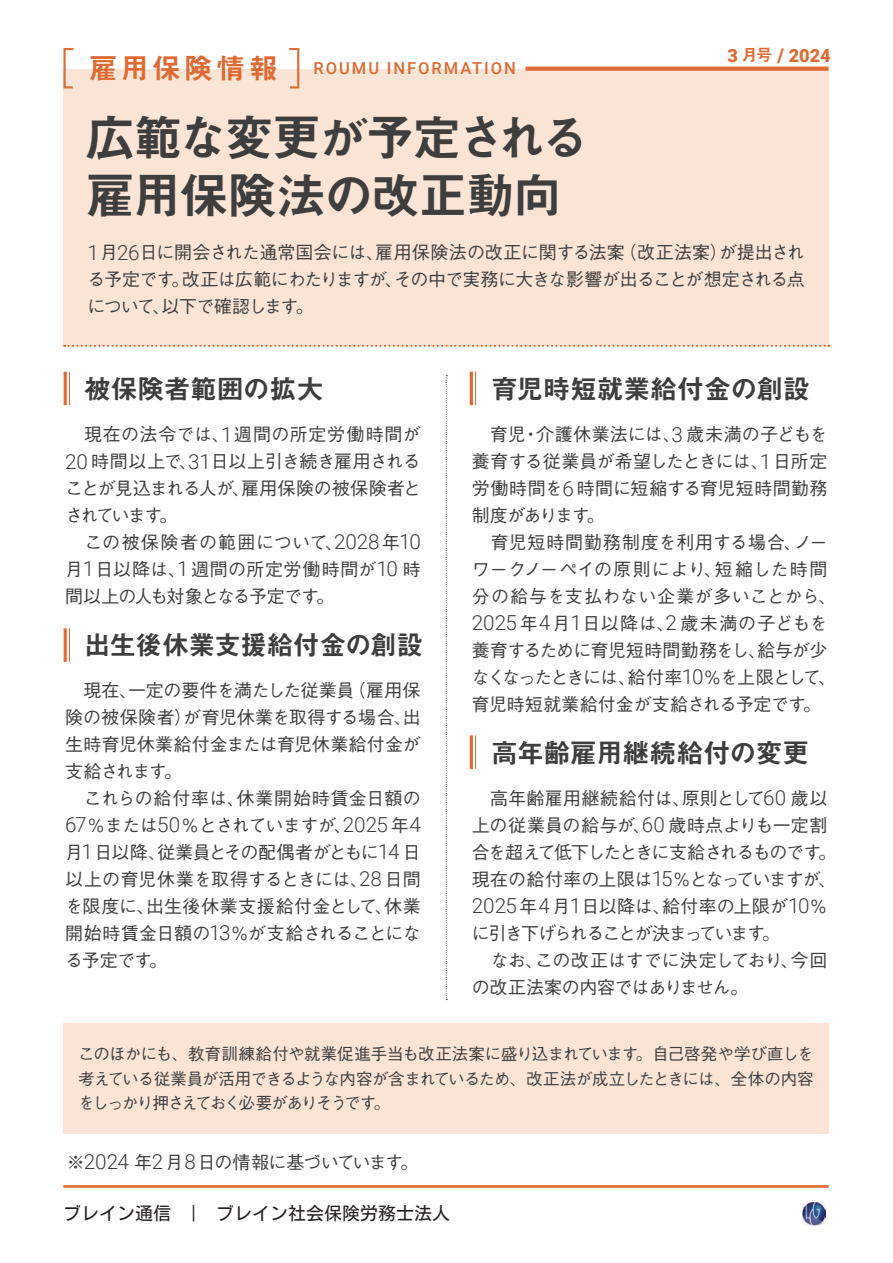
<style>
.page{position:relative;width:893px;height:1263px;background:#fff}
.page>*{position:absolute;margin:0;border:0;box-sizing:border-box;transform-origin:0 0}
.t1{font:49.5px/58.5px "Midashi Go Pr 6 N MB31 90 msp RKSJ H";letter-spacing:-.05em;color:#3e3e3f}
.t2{font:28.8px "Midashi Go Pr 6 N MB31 90 msp RKSJ H";letter-spacing:.115em;color:#de6b35}
.t3{font:27px "Midashi Go Pr 6 N MB31 90 msp RKSJ H";letter-spacing:-.02em;color:#3e3e3f}
.t4{font:900 18.15px "Roboto";color:#de6b35}
.t5{font:18px/27px "Gothic BBB Pr 6 N Medium 90 msp RKSJ H";letter-spacing:-.015em;color:#3e3e3f}
.t6{font:18px/27px "Gothic BBB Pr 6 N Medium 90 msp RKSJ H";letter-spacing:-.035em;color:#3e3e3f}
.t7{font:18px/27px "Gothic BBB Pr 6 N Medium 90 msp RKSJ H";letter-spacing:.01em;color:#3e3e3f}
.t8{font:18px "Gothic BBB Pr 6 N Medium 90 msp RKSJ H";letter-spacing:-.05em;color:#3e3e3f}
.t9{font:18px "Motoya L Cedar W3 90 ms RKSJ H";color:#231f20}
.t10{font:16.5px/24.5px "Gothic BBB Pr 6 N Medium 90 msp RKSJ H";letter-spacing:-.09em;color:#3e3e3f;text-align:justify}
.t11{font:500 16.5px "Roboto";letter-spacing:.12em;color:#de6b35}
.s1{font-family:"Midashi Go Pr 6 N MB31 90 msp RKSJ H";font-weight:400;font-size:16.5px}
.s2{font-size:18.9px}
.s3{font-family:"Roboto";font-weight:300;font-size:20.7px}
</style>
<div class="page">
<img style="left:802px;top:1202px;width:23px;height:23px">
<div style="left:63px;top:1023px;width:765px;height:111px;background:#fae4d5"></div>
<div style="left:63px;top:69px;width:765px;height:277px;background:#fae4d5"></div>
<svg style="left:64px;top:345px;width:765px;height:2px"></svg>
<svg style="left:525px;top:67px;width:303px;height:4px"></svg>
<svg style="left:63px;top:48px;width:11px;height:41px"></svg>
<svg style="left:289px;top:48px;width:11px;height:41px"></svg>
<hr style="left:63px;top:1185px;width:765px;height:3px;background:#de6b35">
<hr style="left:69px;top:372px;width:1px;height:33px;background:#de6b35">
<hr style="left:64px;top:372px;width:3px;height:33px;background:#de6b35">
<svg style="left:446px;top:375px;width:1px;height:625px"></svg>
<hr style="left:69px;top:628px;width:1px;height:34px;background:#de6b35">
<hr style="left:64px;top:628px;width:3px;height:34px;background:#de6b35">
<hr style="left:475px;top:372px;width:1px;height:33px;background:#de6b35">
<hr style="left:470px;top:372px;width:3px;height:33px;background:#de6b35">
<hr style="left:475px;top:735px;width:1px;height:34px;background:#de6b35">
<hr style="left:470px;top:735px;width:3px;height:34px;background:#de6b35">
<p class="t4" style="left:727px;top:45px;width:105px">3 <span class="s1">月号</span> <span class="s2">/</span> 2024</p>
<h2 class="t2" style="left:89px;top:57px;width:190px">雇用保険情報</h2>
<p class="t11" style="left:313px;top:58px;width:204px">ROUMU INFORMATION</p>
<h1 class="t1" style="left:86px;top:115px;width:506px">広範な変更が予定される雇用保険法の改正動向</h1>
<p class="t5" style="left:87px;top:242px;width:719px;text-align:justify"><span class="s3">1</span>月<span class="s3">26</span>日に開会された通常国会には、雇用保険法の改正に関する法案（改正法案）が提出される予定です。改正は広範にわたりますが、その中で実務に大きな影響が出ることが想定される点について、以下で確認します。</p>
<h3 class="t3" style="left:84px;top:379px;width:241px">被保険者範囲の拡大</h3>
<p class="t7" style="left:65px;top:423px;width:357px">　現在の法令では、<span class="s3">1</span>週間の所定労働時間が<br><span class="s3">20</span> 時間以上で、<span class="s3">31</span>日以上引き続き雇用されることが見込まれる人が、雇用保険の被保険者とされています。<br>　この被保険者の範囲について、<span class="s3">2028</span>年<span class="s3">10</span>月<span class="s3">1</span>日以降は、<span class="s3">1</span>週間の所定労働時間が<span class="s3">10</span> 時間以上の人も対象となる予定です。</p>
<h3 class="t3" style="left:84px;top:635px;width:340px">出生後休業支援給付金の創設</h3>
<p class="t5" style="left:65px;top:679px;width:357px">　現在、一定の要件を満たした従業員（雇用保険の被保険者）が育児休業を取得する場合、出生時育児休業給付金または育児休業給付金が支給されます。<br>　これらの給付率は、休業開始時賃金日額の<br><span class="s3">67</span>％または<span class="s3">50</span>％とされていますが、<span class="s3">2025</span> 年<span class="s3">4</span>月<span class="s3">1</span>日以降、従業員とその配偶者がともに<span class="s3">14</span> 日以上の育児休業を取得するときには、<span class="s3">28</span> 日間を限度に、出生後休業支援給付金として、休業開始時賃金日額の<span class="s3">13</span>％が支給されることになる予定です。</p>
<h3 class="t3" style="left:491px;top:379px;width:320px">育児時短就業給付金の創設</h3>
<p class="t5" style="left:472px;top:423px;width:366px">　育児・介護休業法には、<span class="s3">3</span> 歳未満の子どもを養育する従業員が希望したときには、<span class="s3">1</span>日所定労働時間を<span class="s3">6</span>時間に短縮する育児短時間勤務制度があります。<br>　育児短時間勤務制度を利用する場合、ノーワークノーペイの原則により、短縮した時間分の給与を支払わない企業が多いことから、<br><span class="s3">2025</span>年<span class="s3">4</span>月<span class="s3">1</span>日以降は、<span class="s3">2</span> 歳未満の子どもを養育するために育児短時間勤務をし、給与が少なくなったときには、給付率<span class="s3">10</span>％を上限として、育児時短就業給付金が支給される予定です。</p>
<h3 class="t3" style="left:491px;top:742px;width:320px">高年齢雇用継続給付の変更</h3>
<p class="t6" style="left:472px;top:787px;width:366px">　高年齢雇用継続給付は、原則として<span class="s3">60</span> 歳以上の従業員の給与が、<span class="s3">60</span> 歳時点よりも一定割合を超えて低下したときに支給されるものです。現在の給付率の上限は<span class="s3">15</span>％となっていますが、<br><span class="s3">2025</span>年<span class="s3">4</span>月<span class="s3">1</span>日以降は、給付率の上限が<span class="s3">10</span>％に引き下げられることが決まっています。<br>　なお、この改正はすでに決定しており、今回の改正法案の内容ではありません。</p>
<p class="t10" style="left:78px;top:1044px;width:737px">このほかにも、教育訓練給付や就業促進手当も改正法案に盛り込まれています。自己啓発や学び直しを考えている従業員が活用できるような内容が含まれているため、改正法が成立したときには、全体の内容をしっかり押さえておく必要がありそうです。</p>
<p class="t8" style="left:67px;top:1155px;width:353px">※<span class="s3">2024</span> 年<span class="s3">2</span> 月<span class="s3">8</span>日の情報に基づいています。</p>
<p class="t9" style="left:63px;top:1204px;width:388px">ブレイン通信　|　ブレイン社会保険労務士法人</p>
</div>
